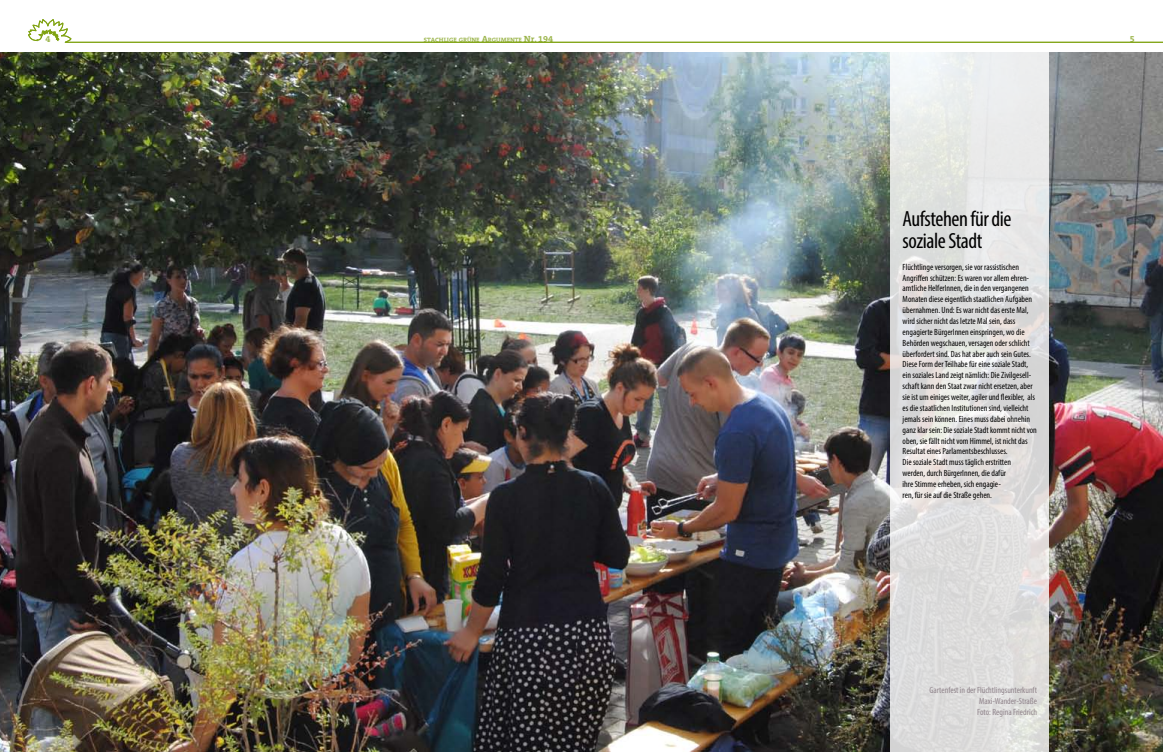
<style>
.page{position:relative;width:1163px;height:752px;background:#fff}
.page>*{position:absolute;margin:0;border:0;box-sizing:border-box;transform-origin:0 0}
.t1{font:condensed 22px/21.7px "Myriad Pro";letter-spacing:-.02em;color:#000}
.t2{font:condensed 9px/10.9px "Myriad Pro";color:#000}
.t3{font:condensed 9px/10.9px "Myriad Pro";color:#90848b;text-align:justify}
.t4{font:700 9px "The Serif B W7";color:#9ab449}
.t5{font:700 6.3px "The Serif B W7";color:#9ab449}
.s1{font-size:9px}
</style>
<div class="page">
<img style="left:0;top:52px;width:1162px;height:699px">
<svg style="left:890px;top:52px;width:158px;height:699px;background:#e2e1e1"></svg>
<svg style="left:28px;top:19px;width:1134px;height:24px"></svg>
<p class="t4" style="left:46px;top:33px;width:6px">4</p>
<p class="t5" style="left:424px;top:35px;width:131px">STACHLIGE GRÜNE <span class="s1">A</span>RGUMENTE <span class="s1">Nr. 194</span></p>
<p class="t4" style="left:1129px;top:33px;width:6px">5</p>
<h1 class="t1" style="left:902px;top:208px;width:110px">Aufstehen für die soziale Stadt</h1>
<p class="t2" style="left:902px;top:261px;width:136px">Flüchtlinge versorgen, sie vor rassistischen Angriffen schützen: Es waren vor allem ehren&shy;amtliche HelferInnen, die in den vergangenen Monaten diese eigentlich staatlichen Aufgaben übernahmen. Und: Es war nicht das erste Mal, wird sicher nicht das letzte Mal sein, dass engagierte BürgerInnen einspringen, wo die Behörden wegschauen, versagen oder schlicht überfordert sind. Das hat aber auch sein Gutes.<br>Diese Form der Teilhabe für eine soziale Stadt, ein soziales Land zeigt nämlich: Die Zivilgesell&shy;schaft kann den Staat zwar nicht ersetzen, aber sie ist um einiges weiter, agiler und flexibler, als es die staatlichen Institutionen sind, vielleicht jemals sein können. Eines muss dabei ohnehin ganz klar sein: Die soziale Stadt kommt nicht von oben, sie fällt nicht vom Himmel, ist nicht das Resultat eines Parlamentsbeschlusses.<br>Die soziale Stadt muss täglich erstritten<br>werden, durch BürgerInnen, die dafür<br>ihre Stimme erheben, sich engagie-<br>ren, für sie auf die Straße gehen.</p>
<p class="t3" style="left:977px;top:684px;width:61px;text-indent:-48px">Gartenfest in der Flüchtlingsunterkunft Maxi-Wander-Straße Foto: Regina Friedrich</p>
</div>
